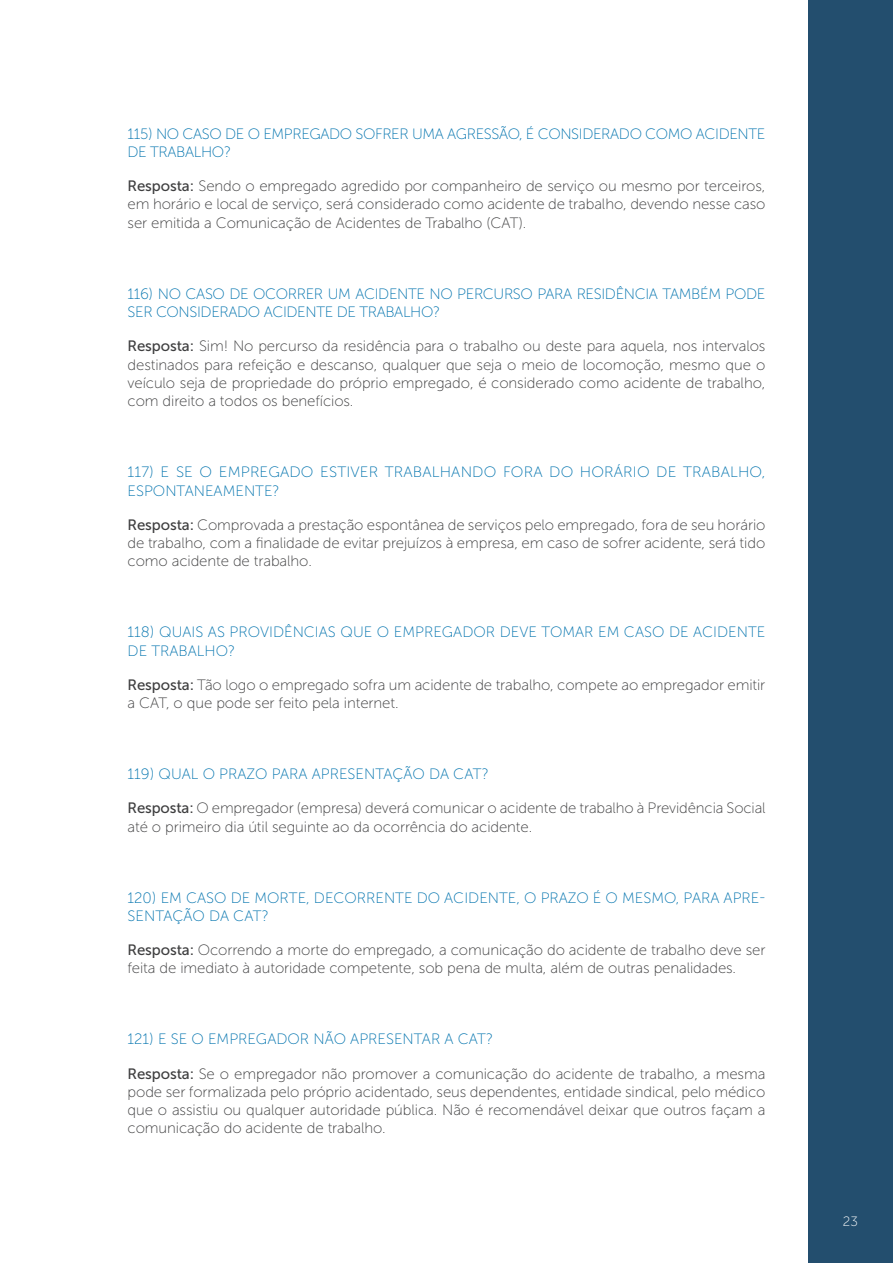
<style>
.page{position:relative;width:893px;height:1263px;background:#fff}
.page>*{position:absolute;margin:0;border:0;box-sizing:border-box;transform-origin:0 0}
.t1{font:15px/18.3px "Museo Sans 100";letter-spacing:-.005em;color:#3e3e3f;text-align:justify}
.t2{font:15px "Museo Sans 100";color:#0073ae}
.t3{font:13.5px "Museo Sans 100";color:#fff}
.s1{font-family:"Museo Sans 500"}
</style>
<div class="page">
<div style="left:808px;top:0;width:85px;height:1263px;background:#234e6e"></div>
<p class="t2" style="left:128px;top:126px;width:66px">115) No caso</p>
<p class="t2" style="left:225px;top:126px;width:49px">de oempregado</p>
<p class="t2" style="left:355px;top:126px;width:10px">sofrer</p>
<p class="t2" style="left:412px;top:126px;width:12px">uma</p>
<p class="t2" style="left:447px;top:126px;width:10px">agress</p>
<p class="t2" style="left:499px;top:126px;width:49px">ão, é considerado</p>
<p class="t2" style="left:645px;top:126px;width:13px">como</p>
<p class="t2" style="left:696px;top:126px;width:10px">acidente</p>
<p class="t2" style="left:128px;top:144px;width:33px">de trabalho</p>
<p class="t2" style="left:224px;top:144px;width:9px">?</p>
<p class="t1" style="left:128px;top:177px;width:639px"><span class="s1">Resposta:</span> Sendo o empregado agredido por companheiro de serviço ou mesmo por terceiros, em horário e local de serviço, será considerado como acidente de trabalho, devendo nesse caso ser emitida a Comunicação de Acidentes de Trabalho (CAT).</p>
<p class="t2" style="left:128px;top:286px;width:69px">116) No caso</p>
<p class="t2" style="left:229px;top:286px;width:35px">de ocorrer</p>
<p class="t2" style="left:328px;top:286px;width:38px">um acidente</p>
<p class="t2" style="left:429px;top:286px;width:38px">no percurso</p>
<p class="t2" style="left:537px;top:286px;width:10px">para</p>
<p class="t2" style="left:577px;top:286px;width:9px">residência</p>
<p class="t2" style="left:662px;top:286px;width:11px">também</p>
<p class="t2" style="left:726px;top:286px;width:11px">pode</p>
<p class="t2" style="left:128px;top:304px;width:9px">ser</p>
<p class="t2" style="left:156px;top:304px;width:11px">considerado</p>
<p class="t2" style="left:264px;top:304px;width:10px">acidente</p>
<p class="t2" style="left:337px;top:304px;width:33px">de trabalho</p>
<p class="t2" style="left:433px;top:304px;width:9px">?</p>
<p class="t1" style="left:128px;top:337px;width:639px"><span class="s1">Resposta:</span> Sim! No percurso da residência para o trabalho ou deste para aquela, nos intervalos destinados para refeição e descanso, qualquer que seja o meio de locomoção, mesmo que o veículo seja de propriedade do próprio empregado, é considerado como acidente de trabalho, com direito a todos os benefícios.</p>
<p class="t2" style="left:128px;top:464px;width:103px">117) E se o empregado</p>
<p class="t2" style="left:320px;top:464px;width:9px">estiver</p>
<p class="t2" style="left:385px;top:464px;width:12px">trabalhando</p>
<p class="t2" style="left:503px;top:464px;width:11px">fora</p>
<p class="t2" style="left:549px;top:464px;width:12px">do</p>
<p class="t2" style="left:580px;top:464px;width:12px">hor</p>
<p class="t2" style="left:614px;top:464px;width:19px">ário</p>
<p class="t2" style="left:656px;top:464px;width:38px">de trabalho</p>
<p class="t2" style="left:762px;top:464px;width:5px">,</p>
<p class="t2" style="left:128px;top:482px;width:11px">espontaneamente</p>
<p class="t2" style="left:273px;top:482px;width:9px">?</p>
<p class="t1" style="left:128px;top:515px;width:639px"><span class="s1">Resposta:</span> Comprovada a prestação espontânea de serviços pelo empregado, fora de seu horário de trabalho, com a finalidade de evitar prejuízos à empresa, em caso de sofrer acidente, será tido como acidente de trabalho.</p>
<p class="t2" style="left:128px;top:624px;width:53px">118) Quais</p>
<p class="t2" style="left:208px;top:624px;width:32px">as providências</p>
<p class="t2" style="left:340px;top:624px;width:12px">que</p>
<p class="t2" style="left:377px;top:624px;width:28px">o empregador</p>
<p class="t2" style="left:500px;top:624px;width:10px">deve</p>
<p class="t2" style="left:542px;top:624px;width:12px">tomar</p>
<p class="t2" style="left:598px;top:624px;width:37px">em caso</p>
<p class="t2" style="left:669px;top:624px;width:35px">de acidente</p>
<p class="t2" style="left:128px;top:642px;width:35px">de trabalho</p>
<p class="t2" style="left:228px;top:642px;width:9px">?</p>
<p class="t1" style="left:128px;top:676px;width:639px"><span class="s1">Resposta:</span> Tão logo o empregado sofra um acidente de trabalho, compete ao empregador emitir a CAT, o que pode ser feito pela internet.</p>
<p class="t2" style="left:128px;top:766px;width:54px">119) Qual</p>
<p class="t2" style="left:203px;top:766px;width:27px">o prazo</p>
<p class="t2" style="left:272px;top:766px;width:10px">para</p>
<p class="t2" style="left:312px;top:766px;width:11px">apresentaç</p>
<p class="t2" style="left:403px;top:766px;width:87px">ão da CAT?</p>
<p class="t1" style="left:128px;top:799px;width:640px"><span class="s1">Resposta:</span> O empregador (empresa) deverá comunicar o acidente de trabalho à Previdência Social até o primeiro dia útil seguinte ao da ocorrência do acidente.</p>
<p class="t2" style="left:128px;top:889px;width:70px">120) Em caso</p>
<p class="t2" style="left:231px;top:889px;width:35px">de morte</p>
<p class="t2" style="left:306px;top:889px;width:19px">, decorrente</p>
<p class="t2" style="left:417px;top:889px;width:38px">do acidente</p>
<p class="t2" style="left:516px;top:889px;width:35px">, o prazo</p>
<p class="t2" style="left:593px;top:889px;width:41px">éomesmo</p>
<p class="t2" style="left:676px;top:889px;width:18px">, para</p>
<p class="t2" style="left:724px;top:889px;width:10px">apre</p>
<p class="t2" style="left:759px;top:889px;width:7px">-</p>
<p class="t2" style="left:128px;top:908px;width:11px">sentaç</p>
<p class="t2" style="left:183px;top:908px;width:87px">ão da CAT?</p>
<p class="t1" style="left:128px;top:941px;width:639px"><span class="s1">Resposta:</span> Ocorrendo a morte do empregado, a comunicação do acidente de trabalho deve ser feita de imediato à autoridade competente, sob pena de multa, além de outras penalidades.</p>
<p class="t2" style="left:128px;top:1031px;width:92px">121) E se o empregador</p>
<p class="t2" style="left:313px;top:1031px;width:47px">não apresentar</p>
<p class="t2" style="left:444px;top:1031px;width:50px">a CAT?</p>
<p class="t1" style="left:128px;top:1064px;width:639px"><span class="s1">Resposta:</span> Se o empregador não promover a comunicação do acidente de trabalho, a mesma pode ser formalizada pelo próprio acidentado, seus dependentes, entidade sindical, pelo médico que o assistiu ou qualquer autoridade pública. Não é recomendável deixar que outros façam a comunicação do acidente de trabalho.</p>
<p class="t3" style="left:843px;top:1214px;width:17px">23</p>
</div>
